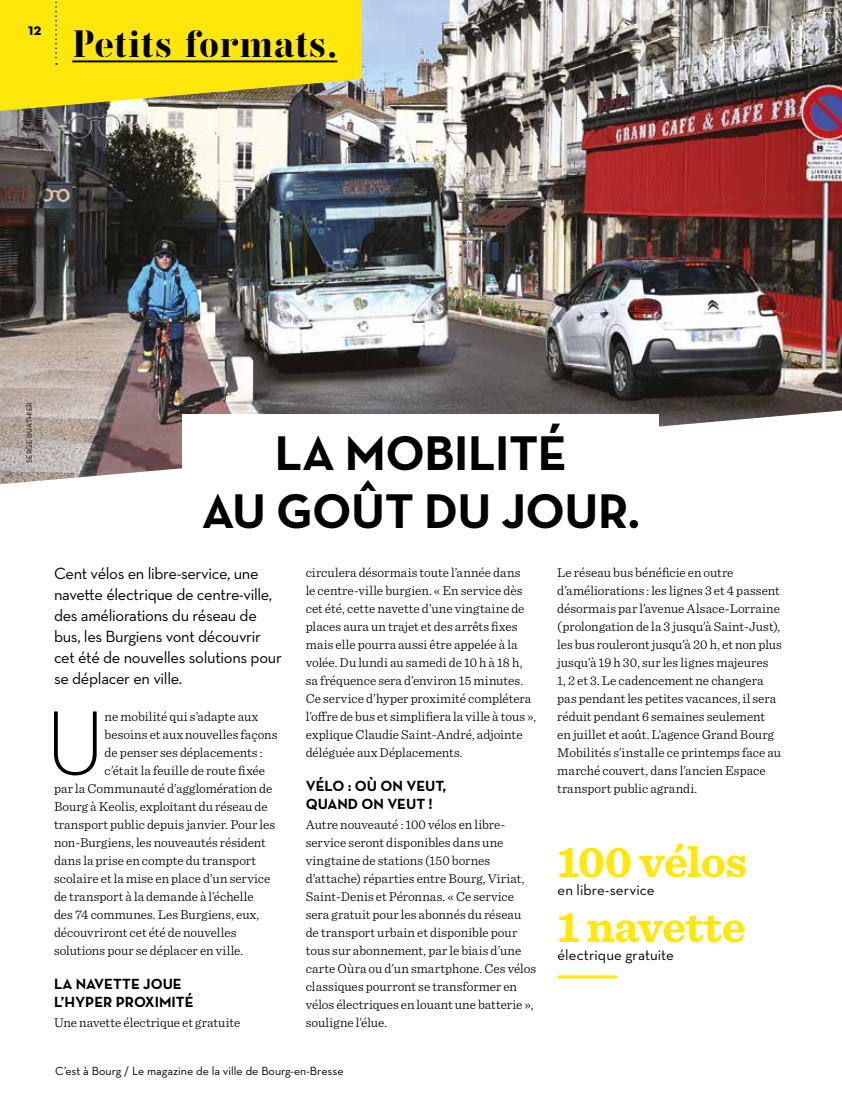
<style>
.page{position:relative;width:842px;height:1098px;background:#fff}
.page>*{position:absolute;margin:0;border:0;box-sizing:border-box;transform-origin:0 0}
.t1{font:300 92.85px "Neutraface Text";color:#000}
.t2{font:700 49.5px/58.5px "Neutraface Text";letter-spacing:-.01em;color:#000;text-align:center}
.t3{font:700 45px "Sentinel";letter-spacing:-.015em;color:#ffe70b}
.t4{font:39.15px "Vtg Stencil Germany No 1";letter-spacing:.02em;color:#000}
.t5{font:16.5px/21px "Neutraface Text";letter-spacing:-.02em;color:#000}
.t6{font:16.5px "Neutraface Text Bold Alt";color:#000}
.t7{font:700 15px/18px "Neutraface Text";color:#000}
.t8{font:15px "Neutraface Text";letter-spacing:.005em;color:#000}
.t9{font:300 13.5px/18px "Sentinel";color:#000}
.t10{font:12px "Neutraface Text";color:#000}
.t11{font:7.5px "Neutraface Text";letter-spacing:.02em;color:#000}
</style>
<div class="page">
<img style="left:0;top:0;width:842px;height:484px">
<svg style="left:0;top:0;width:361px;height:111px;background:#ecd61a"></svg>
<hr style="left:72px;top:60px;width:265px;height:2px;background:#000">
<svg style="left:55px;top:0;width:2px;height:65px"></svg>
<div style="left:183px;top:414px;width:476px;height:133px;background:#fff"></div>
<hr style="left:559px;top:975px;width:57px;height:3px;background:#ffe70b">
<p class="t6" style="left:28px;top:18px;width:15px">12</p>
<h3 class="t4" style="left:72px;top:22px;width:267px">Petits formats.</h3>
<p class="t11" style="left:25px;top:462px;width:62px;rotate:-90deg">SERGE BUATHIER</p>
<h2 class="t2" style="left:202px;top:423px;width:440px">LA MOBILITÉ<br>AU GOÛT DU JOUR.</h2>
<p class="t5" style="left:54px;top:562px;width:229px">Cent vélos en libre-service, une navette électrique de centre-ville, des améliorations du réseau de bus, les Burgiens vont découvrir cet été de nouvelles solutions pour se déplacer en ville.</p>
<h1 class="t1" style="left:45px;top:684px;width:62px">U</h1>
<p class="t9" style="left:105px;top:706px;width:155px">ne mobilité qui s’adapte aux</p>
<p class="t9" style="left:557px;top:562px;width:226px">Le réseau bus bénéficie en outre d’améliorations : les lignes 3 et 4 passent désormais par l’avenue Alsace-Lorraine (prolongation de la 3 jusqu’à Saint-Just), les bus rouleront jusqu’à 20 h, et non plus jusqu’à 19 h 30, sur les lignes majeures<br>1, 2 et 3. Le cadencement ne changera pas pendant les petites vacances, il sera réduit pendant 6 semaines seulement en juillet et août. L’agence Grand Bourg Mobilités s’installe ce printemps face au marché couvert, dans l’ancien Espace transport public agrandi.</p>
<p class="t9" style="left:306px;top:562px;width:232px">circulera désormais toute l’année dans<br>le centre-ville burgien. « En service dès cet été, cette navette d’une vingtaine de places aura un trajet et des arrêts fixes mais elle pourra aussi être appelée à la volée. Du lundi au samedi de 10 h à 18 h, sa fréquence sera d’environ 15 minutes.<br>Ce service d’hyper proximité complétera l’offre de bus et simplifiera la ville à tous », explique Claudie Saint-André, adjointe déléguée aux Déplacements.</p>
<p class="t7" style="left:306px;top:776px;width:142px">VÉLO : OÙ ON VEUT,<br>QUAND ON VEUT !</p>
<p class="t9" style="left:306px;top:814px;width:232px">Autre nouveauté : 100 vélos en libre&shy;service seront disponibles dans une vingtaine de stations (150 bornes d’attache) réparties entre Bourg, Viriat, Saint-Denis et Péronnas. « Ce service sera gratuit pour les abonnés du réseau de transport urbain et disponible pour tous sur abonnement, par le biais d’une carte Oùra ou d’un smartphone. Ces vélos classiques pourront se transformer en vélos électriques en louant une batterie », souligne l’élue.</p>
<p class="t9" style="left:105px;top:724px;width:174px">besoins et aux nouvelles façons</p>
<p class="t9" style="left:105px;top:742px;width:159px">de penser ses déplacements :</p>
<p class="t9" style="left:105px;top:760px;width:162px">c’était la feuille de route fixée</p>
<p class="t9" style="left:54px;top:778px;width:220px">par la Communauté d’agglomération de</p>
<p class="t9" style="left:54px;top:796px;width:215px">Bourg à Keolis, exploitant du réseau de</p>
<p class="t9" style="left:54px;top:814px;width:223px">transport public depuis janvier. Pour les</p>
<p class="t9" style="left:54px;top:832px;width:213px">non-Burgiens, les nouveautés résident</p>
<p class="t9" style="left:54px;top:850px;width:204px">dans la prise en compte du transport</p>
<p class="t9" style="left:54px;top:868px;width:218px">scolaire et la mise en place d’un service</p>
<p class="t9" style="left:54px;top:886px;width:201px">de transport à la demande à l’échelle</p>
<p class="t9" style="left:54px;top:904px;width:207px">des 74 communes. Les Burgiens, eux,</p>
<p class="t9" style="left:54px;top:922px;width:184px">découvriront cet été de nouvelles</p>
<p class="t9" style="left:54px;top:940px;width:191px">solutions pour se déplacer en ville.</p>
<p class="t7" style="left:54px;top:974px;width:141px">LA NAVETTE JOUE<br>L’HYPER PROXIMITÉ</p>
<p class="t9" style="left:54px;top:1012px;width:188px">Une navette électrique et gratuite</p>
<h3 class="t3" style="left:557px;top:826px;width:191px">100 vélos</h3>
<p class="t8" style="left:557px;top:880px;width:99px">en libre-service</p>
<h3 class="t3" style="left:557px;top:891px;width:190px">1 navette</h3>
<p class="t8" style="left:557px;top:945px;width:118px">électrique gratuite</p>
<p class="t10" style="left:55px;top:1063px;width:290px">C’est à Bourg / Le magazine de la ville de Bourg-en-Bresse</p>
</div>
